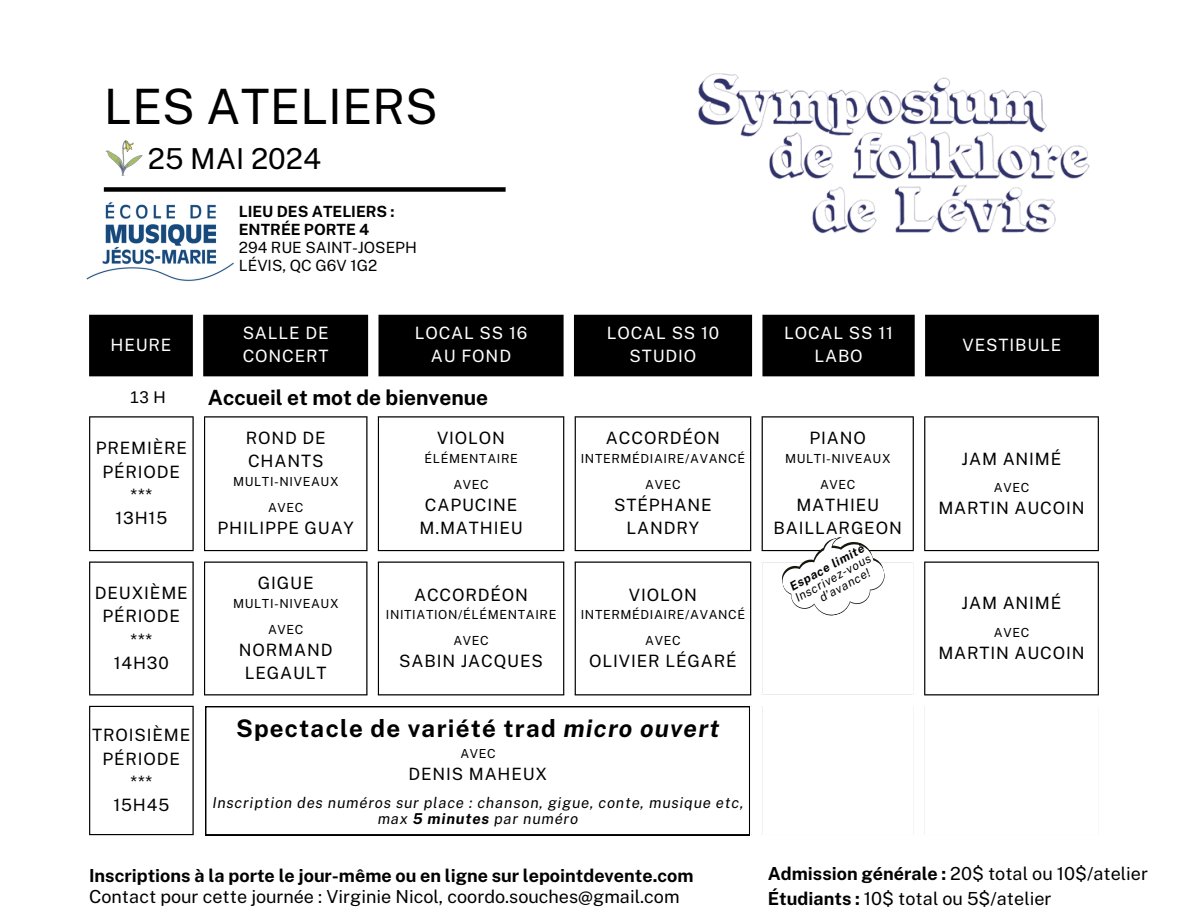
<style>
.page{position:relative;width:1188px;height:918px;background:#fff}
.page>*{position:absolute;margin:0;border:0;box-sizing:border-box;transform-origin:0 0}
.t1{font:48.75px "Public Sans";color:#000}
.t2{font:28.8px "Public Sans";color:#000}
.t3{font:700 24.3px "Public Sans";letter-spacing:.05em;color:#000}
.t4{font:700 21px "Public Sans";color:#000}
.t5{font:18px "Public Sans";color:#000}
.t6{font:700 18px "Public Sans";color:#000}
.t7{font:16.95px/23.4px "Public Sans";letter-spacing:.05em;color:#000;text-align:center}
.t8{font:16.95px "Public Sans";letter-spacing:.05em;color:#fff}
.t9{font:16.95px "Arimo";color:#000}
.t10{font:15.45px "Public Sans";color:#000}
.t11{font:700 15.45px "Public Sans";color:#000}
.t12{font:italic 15px/15.6px "Public Sans";letter-spacing:.05em;color:#000;text-align:center}
.t13{font:12.45px "Public Sans";letter-spacing:.05em;color:#000}
.t14{font:italic 12px "Public Sans";color:#000}
.t15{font:italic 700 12px "Public Sans";color:#000}
.s1{font-style:italic}
.s2{font-weight:700}
</style>
<div class="page">
<div style="left:89px;top:315px;width:1010px;height:61px;background:#000"></div>
<svg style="left:89px;top:416px;width:1010px;height:419px"></svg>
<hr style="left:89px;top:418px;width:1px;height:132px;background:#000">
<hr style="left:192px;top:418px;width:2px;height:132px;background:#000">
<hr style="left:89px;top:416px;width:105px;height:2px;background:#000">
<hr style="left:89px;top:550px;width:105px;height:1px;background:#000">
<hr style="left:204px;top:418px;width:1px;height:132px;background:#000">
<hr style="left:366px;top:418px;width:1px;height:132px;background:#000">
<hr style="left:204px;top:416px;width:163px;height:2px;background:#000">
<hr style="left:204px;top:550px;width:163px;height:1px;background:#000">
<hr style="left:378px;top:418px;width:1px;height:132px;background:#000">
<hr style="left:563px;top:418px;width:1px;height:132px;background:#000">
<hr style="left:378px;top:416px;width:186px;height:2px;background:#000">
<hr style="left:378px;top:550px;width:186px;height:1px;background:#000">
<hr style="left:575px;top:418px;width:1px;height:132px;background:#000">
<hr style="left:750px;top:418px;width:1px;height:132px;background:#000">
<hr style="left:575px;top:416px;width:176px;height:2px;background:#000">
<hr style="left:575px;top:550px;width:176px;height:1px;background:#000">
<hr style="left:762px;top:418px;width:1px;height:132px;background:#000">
<hr style="left:913px;top:418px;width:1px;height:132px;background:#000">
<hr style="left:762px;top:416px;width:152px;height:2px;background:#000">
<hr style="left:762px;top:550px;width:152px;height:1px;background:#000">
<hr style="left:924px;top:418px;width:1px;height:132px;background:#000">
<hr style="left:1098px;top:418px;width:1px;height:132px;background:#000">
<hr style="left:924px;top:416px;width:175px;height:2px;background:#000">
<hr style="left:924px;top:550px;width:175px;height:1px;background:#000">
<hr style="left:89px;top:563px;width:1px;height:131px;background:#000">
<hr style="left:192px;top:563px;width:2px;height:131px;background:#000">
<hr style="left:89px;top:562px;width:105px;height:1px;background:#000">
<hr style="left:89px;top:694px;width:105px;height:1px;background:#000">
<hr style="left:204px;top:563px;width:1px;height:131px;background:#000">
<hr style="left:366px;top:563px;width:1px;height:131px;background:#000">
<hr style="left:204px;top:562px;width:163px;height:1px;background:#000">
<hr style="left:204px;top:694px;width:163px;height:1px;background:#000">
<hr style="left:378px;top:563px;width:1px;height:131px;background:#000">
<hr style="left:563px;top:563px;width:1px;height:131px;background:#000">
<hr style="left:378px;top:562px;width:186px;height:1px;background:#000">
<hr style="left:378px;top:694px;width:186px;height:1px;background:#000">
<hr style="left:575px;top:563px;width:1px;height:131px;background:#000">
<hr style="left:750px;top:563px;width:1px;height:131px;background:#000">
<hr style="left:575px;top:562px;width:176px;height:1px;background:#000">
<hr style="left:575px;top:694px;width:176px;height:1px;background:#000">
<hr style="left:924px;top:563px;width:1px;height:131px;background:#000">
<hr style="left:1098px;top:563px;width:1px;height:131px;background:#000">
<hr style="left:924px;top:562px;width:175px;height:1px;background:#000">
<hr style="left:924px;top:694px;width:175px;height:1px;background:#000">
<hr style="left:89px;top:707px;width:1px;height:127px;background:#000">
<hr style="left:192px;top:707px;width:2px;height:127px;background:#000">
<hr style="left:89px;top:706px;width:105px;height:1px;background:#000">
<hr style="left:89px;top:834px;width:105px;height:1px;background:#000">
<hr style="left:762px;top:563px;width:1px;height:131px;background:#fff">
<hr style="left:913px;top:563px;width:1px;height:131px;background:#fff">
<hr style="left:762px;top:562px;width:152px;height:1px;background:#fff">
<hr style="left:762px;top:694px;width:152px;height:1px;background:#fff">
<hr style="left:204px;top:707px;width:1px;height:127px;background:#fff">
<hr style="left:204px;top:706px;width:163px;height:1px;background:#fff">
<hr style="left:204px;top:834px;width:163px;height:1px;background:#fff">
<hr style="left:750px;top:707px;width:1px;height:127px;background:#fff">
<hr style="left:575px;top:706px;width:176px;height:1px;background:#fff">
<hr style="left:575px;top:834px;width:176px;height:1px;background:#fff">
<hr style="left:762px;top:707px;width:1px;height:127px;background:#fff">
<hr style="left:913px;top:707px;width:1px;height:127px;background:#fff">
<hr style="left:762px;top:706px;width:152px;height:1px;background:#fff">
<hr style="left:762px;top:834px;width:152px;height:1px;background:#fff">
<hr style="left:924px;top:707px;width:1px;height:127px;background:#fff">
<hr style="left:1098px;top:707px;width:1px;height:127px;background:#fff">
<hr style="left:924px;top:706px;width:175px;height:1px;background:#fff">
<hr style="left:924px;top:834px;width:175px;height:1px;background:#fff">
<img style="left:698px;top:73px;width:392px;height:161px">
<img style="left:86px;top:202px;width:148px;height:80px">
<div style="left:104px;top:187px;width:402px;height:5px;background:#000"></div>
<img style="left:105px;top:140px;width:38px;height:36px">
<svg style="left:205px;top:706px;width:545px;height:129px"></svg>
<svg style="left:781px;top:537px;width:104px;height:79px"></svg>
<p class="t1" style="left:104px;top:77px;width:336px">LES ATELIERS</p>
<p class="t2" style="left:148px;top:142px;width:175px">25 MAI 2024</p>
<p class="t11" style="left:239px;top:202px;width:157px">LIEU DES ATELIERS :</p>
<p class="t11" style="left:239px;top:220px;width:132px">ENTRÉE PORTE 4</p>
<p class="t10" style="left:239px;top:238px;width:180px">294 RUE SAINT-JOSEPH</p>
<p class="t10" style="left:239px;top:256px;width:140px">LÉVIS, QC G6V 1G2</p>
<h1 class="t8" style="left:110px;top:335px;width:62px">HEURE</h1>
<p class="t8" style="left:243px;top:323px;width:87px">SALLE DE</p>
<h2 class="t8" style="left:243px;top:346px;width:87px">CONCERT</h2>
<p class="t8" style="left:415px;top:323px;width:114px">LOCAL SS 16</p>
<p class="t8" style="left:431px;top:346px;width:82px">AU FOND</p>
<p class="t9" style="left:130px;top:388px;width:37px">13 H</p>
<p class="t4" style="left:208px;top:385px;width:282px">Accueil et mot de bienvenue</p>
<p class="t7" style="left:96px;top:437px;width:93px">PREMIÈRE<br>PÉRIODE</p>
<p class="t7" style="left:130px;top:483px;width:23px">***</p>
<p class="t7" style="left:115px;top:507px;width:53px">13H15</p>
<p class="t7" style="left:95px;top:581px;width:94px">DEUXIÈME<br>PÉRIODE</p>
<p class="t7" style="left:130px;top:628px;width:23px">***</p>
<p class="t7" style="left:114px;top:651px;width:57px">14H30</p>
<p class="t7" style="left:246px;top:426px;width:81px;text-align:left">ROND DE<br>CHANTS</p>
<p class="t13" style="left:233px;top:474px;width:107px">MULTI-NIVEAUX</p>
<p class="t13" style="left:268px;top:500px;width:37px">AVEC</p>
<p class="t7" style="left:218px;top:516px;width:138px">PHILIPPE GUAY</p>
<p class="t7" style="left:258px;top:571px;width:57px">GIGUE</p>
<p class="t13" style="left:233px;top:596px;width:107px">MULTI-NIVEAUX</p>
<p class="t13" style="left:268px;top:622px;width:37px">AVEC</p>
<p class="t7" style="left:239px;top:638px;width:95px">NORMAND<br>LEGAULT</p>
<p class="t7" style="left:437px;top:426px;width:70px">VIOLON</p>
<p class="t13" style="left:424px;top:451px;width:95px">ÉLÉMENTAIRE</p>
<h5 class="t13" style="left:453px;top:477px;width:37px">AVEC</h5>
<h4 class="t7" style="left:425px;top:493px;width:94px">CAPUCINE</h4>
<p class="t7" style="left:419px;top:516px;width:105px">M.MATHIEU</p>
<p class="t7" style="left:414px;top:583px;width:115px">ACCORDÉON</p>
<p class="t13" style="left:386px;top:607px;width:172px">INITIATION/ÉLÉMENTAIRE</p>
<p class="t13" style="left:453px;top:633px;width:37px">AVEC</p>
<p class="t7" style="left:399px;top:650px;width:145px">SABIN JACQUES</p>
<p class="t8" style="left:607px;top:323px;width:114px">LOCAL SS 10</p>
<p class="t8" style="left:630px;top:346px;width:68px">STUDIO</p>
<p class="t7" style="left:606px;top:426px;width:115px">ACCORDÉON</p>
<p class="t13" style="left:581px;top:451px;width:166px">INTERMÉDIAIRE/AVANCÉ</p>
<p class="t13" style="left:645px;top:477px;width:37px">AVEC</p>
<p class="t7" style="left:614px;top:493px;width:99px">STÉPHANE<br>LANDRY</p>
<p class="t7" style="left:629px;top:583px;width:70px">VIOLON</p>
<p class="t13" style="left:581px;top:607px;width:166px">INTERMÉDIAIRE/AVANCÉ</p>
<p class="t13" style="left:645px;top:633px;width:37px">AVEC</p>
<p class="t7" style="left:589px;top:650px;width:149px">OLIVIER LÉGARÉ</p>
<p class="t7" style="left:92px;top:723px;width:100px">TROISIÈME<br>PÉRIODE</p>
<p class="t7" style="left:130px;top:770px;width:23px">***</p>
<p class="t7" style="left:113px;top:793px;width:57px">15H45</p>
<p class="t3" style="left:236px;top:714px;width:485px">Spectacle de variété trad <span class="s1">micro ouvert</span></p>
<p class="t13" style="left:460px;top:746px;width:37px">AVEC</p>
<p class="t7" style="left:409px;top:762px;width:140px">DENIS MAHEUX</p>
<p class="t12" style="left:212px;top:795px;width:533px">Inscription des numéros sur place : chanson, gigue, conte, musique etc, max <span class="s2">5 minutes</span> par numéro</p>
<p class="t6" style="left:89px;top:865px;width:606px">Inscriptions à la porte le jour-même ou en ligne sur lepointdevente.com</p>
<h3 class="t5" style="left:89px;top:886px;width:592px">Contact pour cette journée : Virginie Nicol, coordo.souches@gmail.com</h3>
<p class="t8" style="left:784px;top:323px;width:110px">LOCAL SS 11</p>
<p class="t8" style="left:814px;top:346px;width:50px">LABO</p>
<p class="t7" style="left:809px;top:426px;width:58px">PIANO</p>
<p class="t13" style="left:785px;top:451px;width:107px">MULTI-NIVEAUX</p>
<p class="t13" style="left:820px;top:477px;width:37px">AVEC</p>
<p class="t7" style="left:774px;top:493px;width:130px">MATHIEU<br>BAILLARGEON</p>
<p class="t15" style="left:787px;top:581px;width:85px;rotate:-29deg">Espace limité</p>
<h6 class="t14" style="left:792px;top:592px;width:86px;rotate:-29deg">Inscrivez-vous</h6>
<p class="t14" style="left:817px;top:592px;width:57px;rotate:-29deg">d’avance!</p>
<p class="t8" style="left:963px;top:335px;width:100px">VESTIBULE</p>
<p class="t7" style="left:962px;top:447px;width:101px">JAM ANIMÉ</p>
<p class="t13" style="left:994px;top:480px;width:37px">AVEC</p>
<p class="t7" style="left:938px;top:496px;width:148px">MARTIN AUCOIN</p>
<p class="t7" style="left:962px;top:592px;width:101px">JAM ANIMÉ</p>
<p class="t13" style="left:994px;top:625px;width:37px">AVEC</p>
<p class="t7" style="left:938px;top:641px;width:148px">MARTIN AUCOIN</p>
<p class="t5" style="left:768px;top:863px;width:382px"><span class="s2">Admission générale :</span> 20$ total ou 10$/atelier</p>
<p class="t5" style="left:768px;top:888px;width:285px"><span class="s2">Étudiants :</span> 10$ total ou 5$/atelier</p>
</div>
